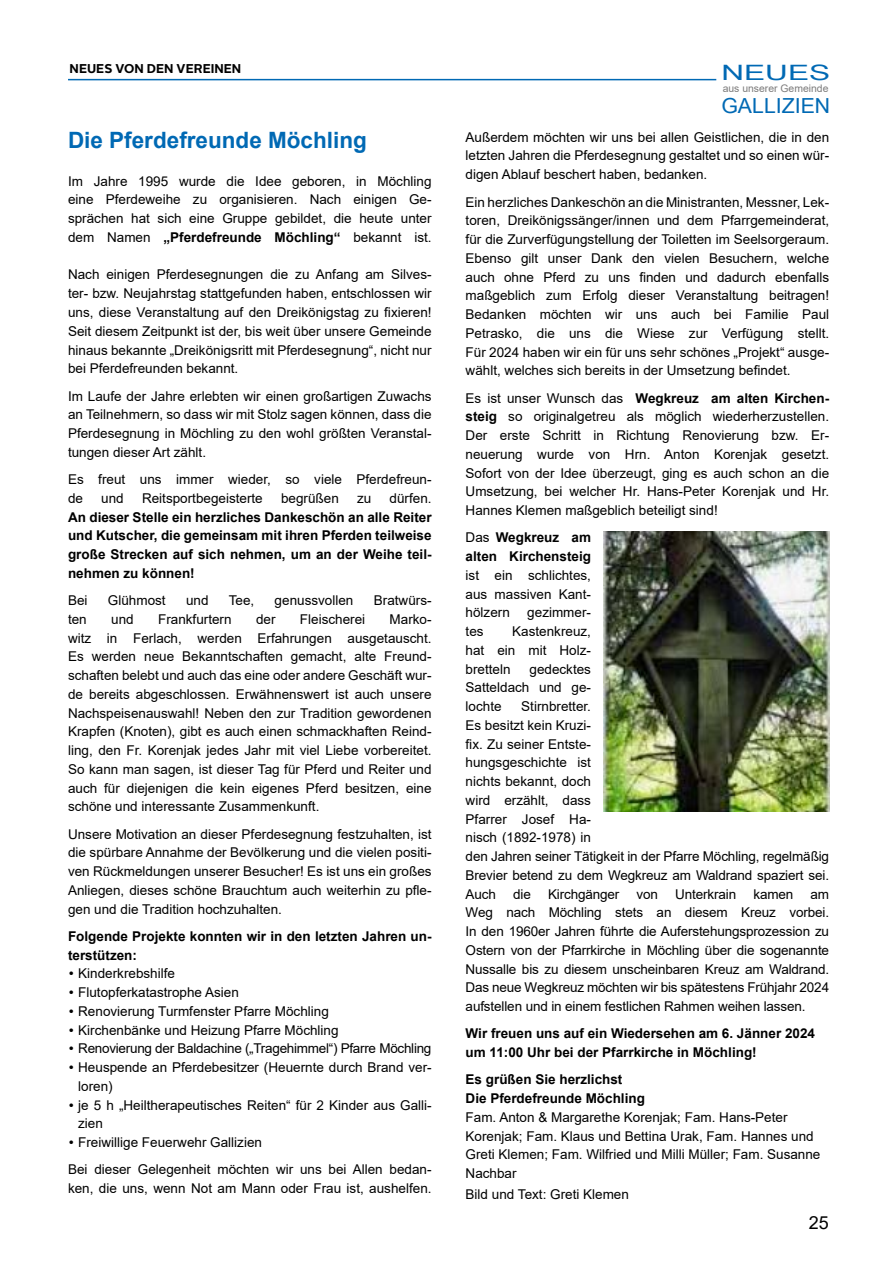
<style>
.page{position:relative;width:893px;height:1263px;background:#fff}
.page>*{position:absolute;margin:0;border:0;box-sizing:border-box;transform-origin:0 0}
.t1{font:700 22.5px "Arial";color:#0069b4}
.t2{font:21.15px "Arial Narrow";color:#0069b4;scale:1.82 1}
.t3{font:20.7px "Arial Narrow";color:#0069b4;scale:1.25 1}
.t4{font:18px "Arial";color:#000}
.t5{font:13.5px/18.8px "Arial";color:#000;text-align:justify}
.t6{font:700 13.5px/18.8px "Arial";color:#000}
.t7{font:13.5px "Arial";letter-spacing:-.02em;color:#000}
.t8{font:700 12.75px "Alright Sans";color:#000}
.t9{font:10.35px "Arial";color:#7c7b7b}
.s1{font-weight:700}
.s2{font-family:"Gotham"}
.s3{font-weight:400}
</style>
<div class="page">
<img style="left:604px;top:531px;width:225px;height:281px">
<hr style="left:68px;top:79px;width:648px;height:1px;background:#0069b4">
<p class="t8" style="left:70px;top:59px;width:173px">NEUES VON DEN VEREINEN</p>
<h2 class="t2" style="left:721px;top:57px;width:61px">NEUES</h2>
<h3 class="t3" style="left:721px;top:91px;width:89px">GALLIZIEN</h3>
<p class="t9" style="left:723px;top:81px;width:107px">aus unserer Gemeinde</p>
<h1 class="t1" style="left:68px;top:124px;width:300px">Die Pferdefreunde Möchling</h1>
<p class="t5" style="left:68px;top:171px;width:365px">Im Jahre 1995 wurde die Idee geboren, in Möchling eine Pferdeweihe zu organisieren. Nach einigen Ge&shy;sprächen hat sich eine Gruppe gebildet, die heute unter dem Namen <span class="s1">„Pferdefreunde Möchling“</span> bekannt ist.</p>
<p class="t5" style="left:68px;top:265px;width:365px">Nach einigen Pferdesegnungen die zu Anfang am Silves&shy;ter- bzw. Neujahrstag stattgefunden haben, entschlossen wir uns, diese Veranstaltung auf den Dreikönigstag zu fixieren!<br>Seit diesem Zeitpunkt ist der, bis weit über unsere Gemeinde hinaus bekannte „Dreikönigsritt mit Pferdesegnung“, nicht nur bei Pferdefreunden bekannt.</p>
<p class="t5" style="left:68px;top:386px;width:365px">Im Laufe der Jahre erlebten wir einen großartigen Zuwachs an Teilnehmern, so dass wir mit Stolz sagen können, dass die Pferdesegnung in Möchling zu den wohl größten Veranstal&shy;tungen dieser Art zählt.</p>
<p class="t5" style="left:68px;top:470px;width:365px">Es freut uns immer wieder, so viele Pferdefreun&shy;de</p>
<p class="t5" style="left:101px;top:489px;width:24px">und</p>
<p class="t5" style="left:142px;top:489px;width:122px">Reitsportbegeisterte</p>
<p class="t5" style="left:281px;top:489px;width:59px">begrüßen</p>
<p class="t5" style="left:357px;top:489px;width:16px">zu</p>
<p class="t5" style="left:390px;top:489px;width:44px">dürfen.</p>
<p class="t6" style="left:68px;top:508px;width:365px;text-align:justify">An dieser Stelle ein herzliches Dankeschön an alle Reiter und Kutscher, die gemeinsam mit ihren Pferden teilweise große Strecken auf sich nehmen, um an der Weihe teil&shy;nehmen zu können!</p>
<p class="t5" style="left:68px;top:591px;width:21px">Bei</p>
<p class="t5" style="left:108px;top:591px;width:59px">Glühmost</p>
<p class="t5" style="left:186px;top:591px;width:24px">und</p>
<p class="t5" style="left:229px;top:591px;width:27px">Tee,</p>
<p class="t5" style="left:275px;top:591px;width:80px">genussvollen</p>
<p class="t5" style="left:374px;top:591px;width:59px">Bratwürs-</p>
<p class="t5" style="left:68px;top:610px;width:20px">ten</p>
<p class="t5" style="left:111px;top:610px;width:24px">und</p>
<p class="t5" style="left:158px;top:610px;width:75px">Frankfurtern</p>
<p class="t5" style="left:256px;top:610px;width:21px">der</p>
<p class="t5" style="left:300px;top:610px;width:67px">Fleischerei</p>
<p class="t5" style="left:68px;top:610px;width:365px;text-indent:322px">Marko&shy;witz in Ferlach, werden Erfahrungen ausgetauscht.<br>Es werden neue Bekanntschaften gemacht, alte Freund&shy;schaften belebt und auch das eine oder andere Geschäft wur&shy;de bereits abgeschlossen. Erwähnenswert ist auch unsere Nachspeisenauswahl! Neben den zur Tradition gewordenen Krapfen (Knoten), gibt es auch einen schmackhaften Reind&shy;ling, den Fr. Korenjak jedes Jahr mit viel Liebe vorbereitet.<br>So kann man sagen, ist dieser Tag für Pferd und Reiter und auch für diejenigen die kein eigenes Pferd besitzen, eine schöne und interessante Zusammenkunft.</p>
<p class="t5" style="left:68px;top:824px;width:365px">Unsere Motivation an dieser Pferdesegnung festzuhalten, ist die spürbare Annahme der Bevölkerung und die vielen positi&shy;ven Rückmeldungen unserer Besucher! Es ist uns ein großes Anliegen, dieses schöne Brauchtum auch weiterhin zu pfle&shy;gen und die Tradition hochzuhalten.</p>
<p class="t6" style="left:68px;top:927px;width:365px">Folgende Projekte konnten wir in den letzten Jahren un&shy;terstützen:</p>
<p class="t5" style="left:68px;top:964px;width:108px"><span class="s2">•</span> Kinderkrebshilfe</p>
<p class="t5" style="left:68px;top:983px;width:172px"><span class="s2">•</span> Flutopferkatastrophe Asien</p>
<p class="t5" style="left:68px;top:1002px;width:262px"><span class="s2">•</span> Renovierung Turmfenster Pfarre Möchling</p>
<p class="t5" style="left:68px;top:1020px;width:272px"><span class="s2">•</span> Kirchenbänke und Heizung Pfarre Möchling</p>
<p class="t7" style="left:68px;top:1039px;width:365px"><span class="s2">•</span> Renovierung der Baldachine („Tragehimmel“) Pfarre Möchling</p>
<p class="t5" style="left:78px;top:1058px;width:355px;text-indent:-10px"><span class="s2">•</span> Heuspende an Pferdebesitzer (Heuernte durch Brand ver&shy;loren)</p>
<p class="t5" style="left:78px;top:1095px;width:355px;text-indent:-10px"><span class="s2">•</span> je 5 h „Heiltherapeutisches Reiten“ für 2 Kinder aus Galli&shy;zien</p>
<p class="t5" style="left:68px;top:1129px;width:365px;line-height:27.3px"><span class="s2">•</span> Freiwillige Feuerwehr Gallizien<br>Bei dieser Gelegenheit möchten wir uns bei Allen bedan-</p>
<p class="t5" style="left:68px;top:1179px;width:365px">ken, die uns, wenn Not am Mann oder Frau ist, aushelfen.</p>
<p class="t5" style="left:466px;top:128px;width:365px">Außerdem möchten wir uns bei allen Geistlichen, die in den letzten Jahren die Pferdesegnung gestaltet und so einen wür&shy;digen Ablauf beschert haben, bedanken.</p>
<p class="t5" style="left:466px;top:192px;width:365px">Ein herzliches Dankeschön an die Ministranten, Messner, Lek&shy;toren, Dreikönigssänger/innen und dem Pfarrgemeinderat, für die Zurverfügungstellung der Toiletten im Seelsorgeraum.<br>Ebenso gilt unser Dank den vielen Besuchern, welche auch ohne Pferd zu uns finden und dadurch ebenfalls maßgeblich zum Erfolg dieser Veranstaltung beitragen!<br>Bedanken möchten wir uns auch bei Familie Paul Petrasko, die uns die Wiese zur Verfügung stellt.<br>Für 2024 haben wir ein für uns sehr schönes „Projekt“ ausge&shy;wählt, welches sich bereits in der Umsetzung befindet.</p>
<p class="t5" style="left:466px;top:388px;width:365px">Es ist unser Wunsch das <span class="s1">Wegkreuz am alten Kirchen&shy;steig</span> so originalgetreu als möglich wiederherzustellen.<br>Der erste Schritt in Richtung Renovierung bzw. Er&shy;neuerung wurde von Hrn. Anton Korenjak gesetzt.<br>Sofort von der Idee überzeugt, ging es auch schon an die Umsetzung, bei welcher Hr. Hans-Peter Korenjak und Hr.<br>Hannes Klemen maßgeblich beteiligt sind!</p>
<p class="t6" style="left:466px;top:528px;width:127px"><span class="s3">Das</span> Wegkreuz am alten Kirchensteig</p>
<p class="t5" style="left:466px;top:566px;width:127px">ist ein schlichtes, aus massiven Kant&shy;hölzern</p>
<p class="t5" style="left:527px;top:603px;width:65px">gezimmer-</p>
<p class="t5" style="left:466px;top:622px;width:127px;text-indent:47px">Kastenkreuz, hat ein mit Holz&shy;bretteln</p>
<p class="t5" style="left:466px;top:622px;width:20px">tes</p>
<p class="t5" style="left:466px;top:659px;width:127px;text-indent:64px">gedecktes Satteldach und ge&shy;lochte</p>
<p class="t5" style="left:466px;top:697px;width:365px;text-align:left;text-indent:56px">Stirnbretter.<br>Es besitzt kein Kruzi-<br>fix. Zu seiner Entste-<br>hungsgeschichte ist<br>nichts bekannt, doch<br>wird erzählt, dass<br>Pfarrer Josef Ha-<br>nisch (1892-1978) in<br>den Jahren seiner Tätigkeit in der Pfarre Möchling, regelmäßig<br>Brevier betend zu dem Wegkreuz am Waldrand spaziert sei.<br>Auch</p>
<p class="t5" style="left:513px;top:884px;width:19px">die</p>
<p class="t5" style="left:548px;top:884px;width:73px">Kirchgänger</p>
<p class="t5" style="left:637px;top:884px;width:23px">von</p>
<p class="t5" style="left:675px;top:884px;width:63px">Unterkrain</p>
<p class="t5" style="left:753px;top:884px;width:41px">kamen</p>
<p class="t5" style="left:466px;top:884px;width:365px;text-indent:345px">am Weg nach Möchling stets an diesem Kreuz vorbei.<br>In den 1960er Jahren führte die Auferstehungsprozession zu Ostern von der Pfarrkirche in Möchling über die sogenannte Nussalle bis zu diesem unscheinbaren Kreuz am Waldrand.<br>Das neue Wegkreuz möchten wir bis spätestens Frühjahr 2024 aufstellen und in einem festlichen Rahmen weihen lassen.</p>
<p class="t6" style="left:466px;top:1024px;width:351px">Wir freuen uns auf ein Wiedersehen am 6. Jänner 2024 um 11:00 Uhr bei der Pfarrkirche in Möchling!</p>
<p class="t6" style="left:466px;top:1070px;width:181px">Es grüßen Sie herzlichst<br>Die Pferdefreunde Möchling</p>
<p class="t5" style="left:466px;top:1108px;width:356px;text-align:left">Fam. Anton &amp; Margarethe Korenjak; Fam. Hans-Peter Korenjak; Fam. Klaus und Bettina Urak, Fam. Hannes und Greti Klemen; Fam. Wilfried und Milli Müller; Fam. Susanne Nachbar</p>
<p class="t5" style="left:466px;top:1185px;width:165px">Bild und Text: Greti Klemen</p>
<h3 class="t4" style="left:809px;top:1210px;width:22px">25</h3>
</div>
